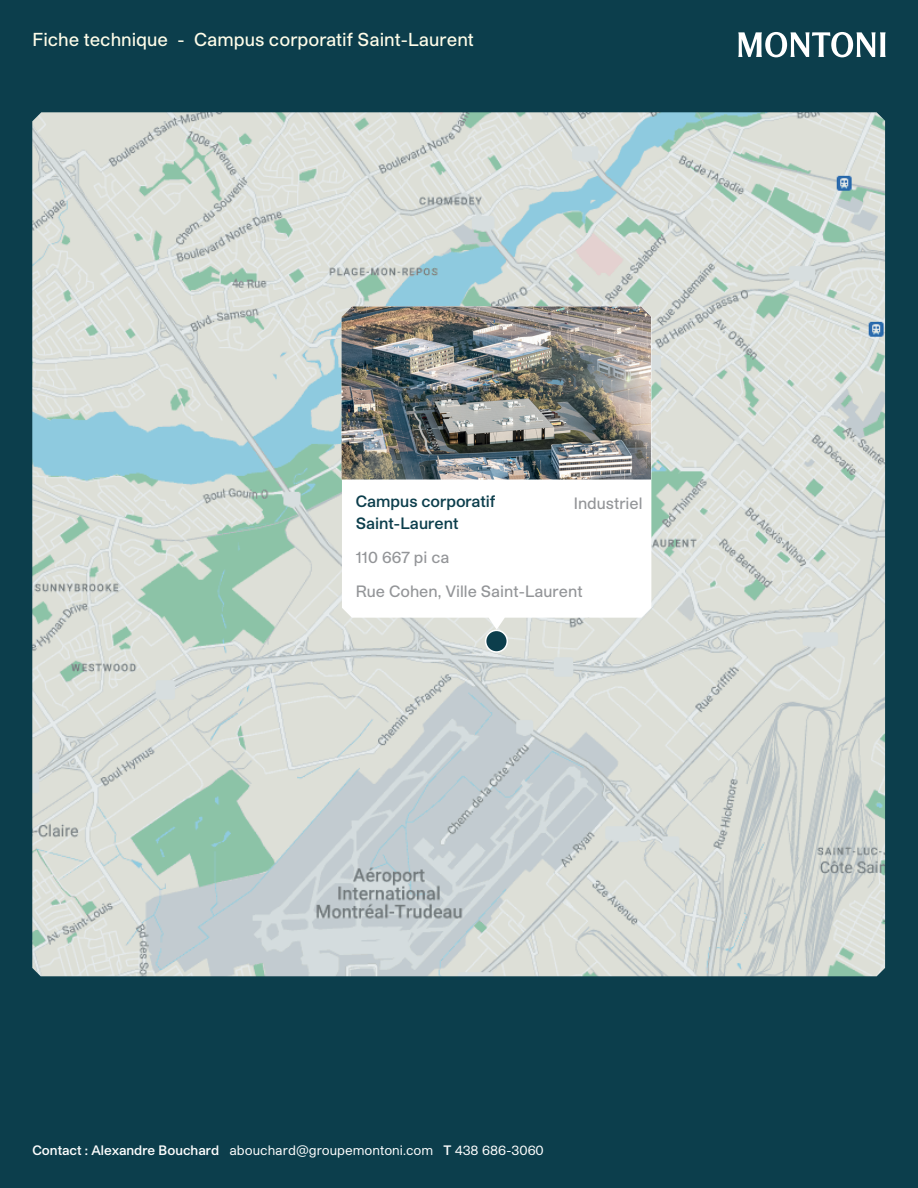
<style>
.page{position:relative;width:918px;height:1188px;background:#0c3e4c}
.page>*{position:absolute;margin:0;border:0;box-sizing:border-box;transform-origin:0 0}
.t1{font:500 18px "Studio Pro";color:#fffde9}
.t2{font:500 15.75px/33.9px "Studio Pro";color:#939598}
.t3{font:600 15.75px/21.6px "Studio Pro";color:#0c3e4c}
.t4{font:13.2px "Studio Pro";color:#fff}
.s1{font-weight:600}
</style>
<div class="page">
<svg style="left:738px;top:32px;width:148px;height:25px"></svg>
<img style="left:32px;top:112px;width:853px;height:864px">
<div style="left:486px;top:630px;width:21px;height:22px;background:#0c3e4c;border-radius:50%"></div>
<div style="left:485px;top:630px;width:23px;height:23px;border:2px solid #fff;border-radius:50%"></div>
<svg style="left:342px;top:480px;width:309px;height:150px;background:#fcfcfb"></svg>
<img style="left:342px;top:306px;width:309px;height:174px">
<h1 class="t1" style="left:32px;top:27px;width:443px">Fiche technique - Campus corporatif Saint-Laurent</h1>
<p class="t3" style="left:356px;top:490px;width:141px">Campus corporatif<br>Saint-Laurent</p>
<p class="t2" style="left:356px;top:540px;width:228px">110 667 pi ca<br>Rue Cohen, Ville Saint-Laurent</p>
<p class="t2" style="left:574px;top:486px;width:70px">Industriel</p>
<p class="t4" style="left:32px;top:1142px;width:513px"><span class="s1">Contact : Alexandre Bouchard</span> abouchard@groupemontoni.com <span class="s1">T</span> 438 686-3060</p>
</div>
